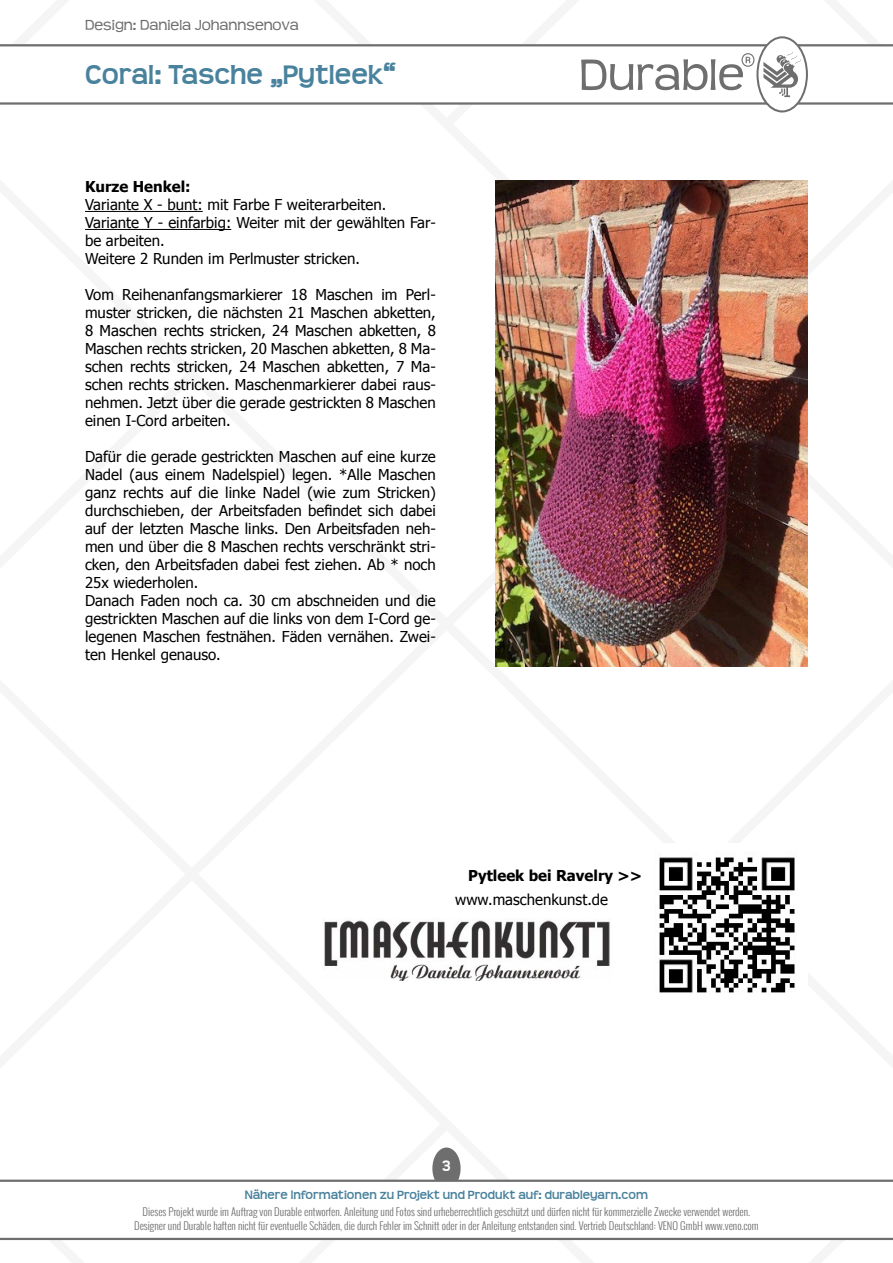
<style>
.page{position:relative;width:893px;height:1263px;background:#fff}
.page>*{position:absolute;margin:0;border:0;box-sizing:border-box;transform-origin:0 0}
.t1{font:700 27px "Teen";color:#49829d}
.Text-Standard__Tahom{font:15px/18px "Tahoma";color:#000;text-align:justify}
.Text-Standard__Tahom-2{font:700 15px "Tahoma";color:#000}
.t2{font:15px "Teen";color:#6e6e6e}
.t3{font:700 15px "Teen";color:#fff}
.t4{font:700 12px "Teen";color:#49829d}
.t5{font:300 10.5px/13.5px "Oswald";color:#6e6e6e;text-align:center}
</style>
<div class="page">
<svg style="left:432px;top:1147px;width:29px;height:32px"></svg>
<hr style="left:0;top:102px;width:893px;height:3px;background:#6e6e6e">
<hr style="left:0;top:44px;width:893px;height:2px;background:#6e6e6e">
<hr style="left:0;top:1238px;width:893px;height:2px;background:#6e6e6e">
<hr style="left:0;top:1179px;width:893px;height:3px;background:#6e6e6e">
<svg style="left:581px;top:36px;width:227px;height:77px"></svg>
<hr style="left:85px;top:211px;width:118px;height:1px;background:#000">
<hr style="left:85px;top:229px;width:146px;height:1px;background:#000">
<img style="left:496px;top:181px;width:312px;height:485px">
<img style="left:659px;top:857px;width:136px;height:136px">
<img style="left:324px;top:920px;width:286px;height:60px">
<p class="t2" style="left:85px;top:16px;width:215px">Design: Daniela Johannsenova</p>
<h1 class="t1" style="left:85px;top:59px;width:312px">Coral: Tasche „Pytleek“</h1>
<p class="Text-Standard__Tahom-2" style="left:85px;top:176px;width:107px">Kurze Henkel:</p>
<p class="Text-Standard__Tahom" style="left:85px;top:195px;width:303px">Variante X - bunt: mit Farbe F weiterarbeiten.</p>
<p class="Text-Standard__Tahom" style="left:85px;top:213px;width:352px">Variante Y - einfarbig: Weiter mit der gewählten Far&shy;be arbeiten.</p>
<p class="Text-Standard__Tahom" style="left:85px;top:249px;width:276px">Weitere 2 Runden im Perlmuster stricken.</p>
<p class="Text-Standard__Tahom" style="left:85px;top:285px;width:352px">Vom Reihenanfangsmarkierer 18 Maschen im Perl&shy;muster stricken, die nächsten 21 Maschen abketten, 8 Maschen rechts stricken, 24 Maschen abketten, 8<br>Maschen rechts stricken, 20 Maschen abketten, 8 Ma&shy;schen rechts stricken, 24 Maschen abketten, 7 Ma&shy;schen rechts stricken. Maschenmarkierer dabei raus&shy;nehmen. Jetzt über die gerade gestrickten 8 Maschen einen I-Cord arbeiten.</p>
<p class="Text-Standard__Tahom" style="left:85px;top:447px;width:352px">Dafür die gerade gestrickten Maschen auf eine kurze Nadel (aus einem Nadelspiel) legen. *Alle Maschen ganz rechts auf die linke Nadel (wie zum Stricken) durchschieben, der Arbeitsfaden befindet sich dabei auf der letzten Masche links. Den Arbeitsfaden neh&shy;men und über die 8 Maschen rechts verschränkt stri&shy;cken, den Arbeitsfaden dabei fest ziehen. Ab * noch 25x wiederholen.</p>
<p class="Text-Standard__Tahom" style="left:85px;top:591px;width:352px">Danach Faden noch ca. 30 cm abschneiden und die gestrickten Maschen auf die links von dem I-Cord ge&shy;legenen Maschen festnähen. Fäden vernähen. Zwei&shy;ten Henkel genauso.</p>
<p class="Text-Standard__Tahom-2" style="left:468px;top:865px;width:175px">Pytleek bei Ravelry &gt;&gt;</p>
<p class="Text-Standard__Tahom" style="left:455px;top:890px;width:154px">www.maschenkunst.de</p>
<p class="t3" style="left:442px;top:1157px;width:10px">3</p>
<p class="t4" style="left:245px;top:1187px;width:405px">Nähere Informationen zu Projekt und Produkt auf: durableyarn.com</p>
<p class="t5" style="left:134px;top:1205px;width:626px">Dieses Projekt wurde im Auftrag von Durable entworfen. Anleitung und Fotos sind urheberrechtlich geschützt und dürfen nicht für kommerzielle Zwecke verwendet werden.<br>Designer und Durable haften nicht für eventuelle Schäden, die durch Fehler im Schnitt oder in der Anleitung entstanden sind. Vertrieb Deutschland: VENO GmbH www.veno.com</p>
</div>
